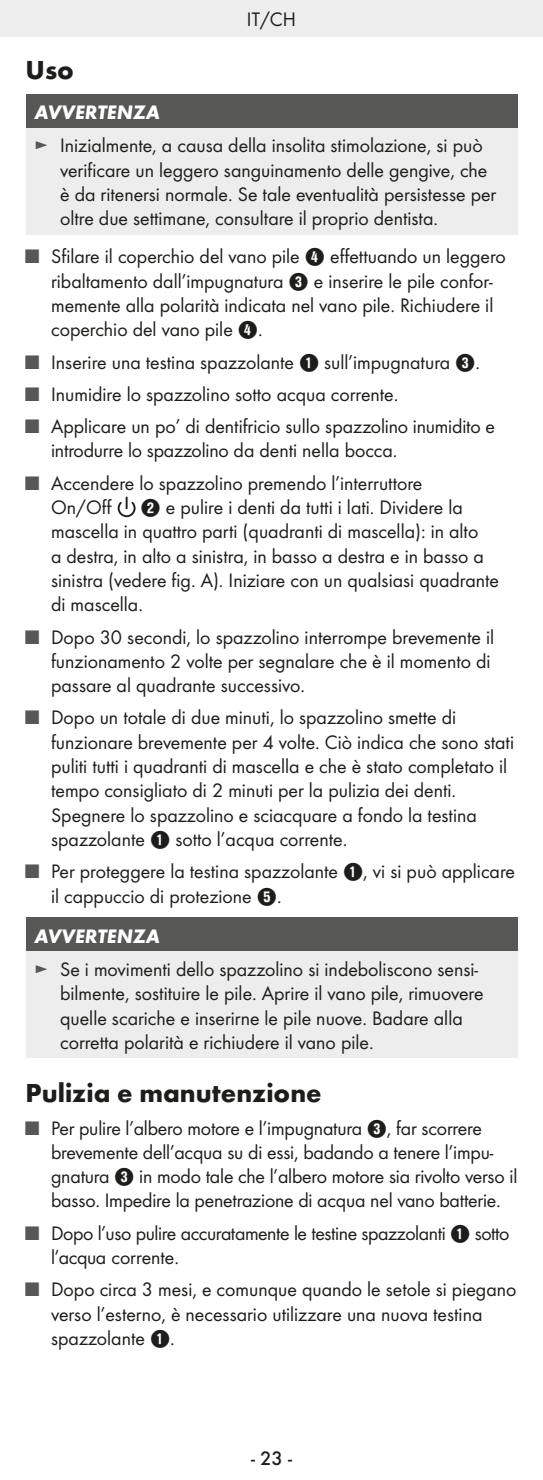
<style>
.page{position:relative;width:543px;height:1480px;background:#fff}
.page>*{position:absolute;margin:0;border:0;box-sizing:border-box;transform-origin:0 0}
.t1{font:700 27px "Futura";color:#1d1d1b}
.t2{font:20.25px/24.3px "Futura Boo";color:#1d1d1b}
.t3{font:20.25px/24.3px "Futura Boo";letter-spacing:-.02em;color:#1d1d1b}
.t4{font:italic 700 20.25px "Futura";color:#fff}
.t5{font:500 20.25px "Futura";color:#1d1d1b}
.s1{color:#575756}
.s2{font-family:"Hako PI Nummern"}
</style>
<div class="page">
<div style="left:0;top:0;width:542px;height:37px;background:#ededed"></div>
<div style="left:26px;top:94px;width:491px;height:34px;background:#575756"></div>
<div style="left:26px;top:128px;width:491px;height:106px;background:#ededed"></div>
<svg style="left:118px;top:496px;width:17px;height:21px"></svg>
<div style="left:26px;top:918px;width:491px;height:34px;background:#575756"></div>
<div style="left:26px;top:952px;width:491px;height:106px;background:#ededed"></div>
<p class="t2" style="left:247px;top:8px;width:50px">IT/CH</p>
<h1 class="t1" style="left:26px;top:58px;width:50px">Uso</h1>
<p class="t4" style="left:35px;top:106px;width:127px">AVVERTENZA</p>
<p class="t2" style="left:60px;top:134px;width:437px;text-indent:-26px"><span class="s1">►</span> Inizialmente, a causa della insolita stimolazione, si può verificare un leggero sanguinamento delle gengive, che è da ritenersi normale. Se tale eventualità persistesse per oltre due settimane, consultare il proprio dentista.</p>
<p class="t2" style="left:51px;top:245px;width:456px;text-indent:-26px"><span class="s1">■</span> Sfilare il coperchio del vano pile <span class="s2">4</span> effettuando un leggero ribaltamento dall’impugnatura <span class="s2">3</span> e inserire le pile confor&shy;memente alla polarità indicata nel vano pile. Richiudere il coperchio del vano pile <span class="s2">4</span>.</p>
<p class="t2" style="left:26px;top:351px;width:455px"><span class="s1">■</span> Inserire una testina spazzolante <span class="s2">1</span> sull’impugnatura <span class="s2">3</span>.</p>
<p class="t2" style="left:26px;top:383px;width:374px"><span class="s1">■</span> Inumidire lo spazzolino sotto acqua corrente.</p>
<p class="t2" style="left:51px;top:415px;width:445px;text-indent:-26px"><span class="s1">■</span> Applicare un po’ di dentifricio sullo spazzolino inumidito e introdurre lo spazzolino da denti nella bocca.</p>
<p class="t2" style="left:51px;top:472px;width:372px;text-indent:-26px"><span class="s1">■</span> Accendere lo spazzolino premendo l’interruttore<br>On/Off</p>
<p class="t2" style="left:51px;top:496px;width:449px;text-indent:89px"><span class="s2">2</span> e pulire i denti da tutti i lati. Dividere la mascella in quattro parti (quadranti di mascella): in alto<br>a destra, in alto a sinistra, in basso a destra e in basso a sinistra (vedere fig. A). Iniziare con un qualsiasi quadrante di mascella.</p>
<p class="t2" style="left:51px;top:625px;width:444px;text-indent:-26px"><span class="s1">■</span> Dopo 30 secondi, lo spazzolino interrompe brevemente il funzionamento 2 volte per segnalare che è il momento di passare al quadrante successivo.</p>
<p class="t2" style="left:51px;top:706px;width:464px;text-indent:-26px"><span class="s1">■</span> Dopo un totale di due minuti, lo spazzolino smette di funzionare brevemente per 4 volte. Ciò indica che sono stati puliti tutti i quadranti di mascella e che è stato completato il tempo consigliato di 2 minuti per la pulizia dei denti.<br>Spegnere lo spazzolino e sciacquare a fondo la testina spazzolante <span class="s2">1</span> sotto l’acqua corrente.</p>
<p class="t2" style="left:51px;top:860px;width:465px;text-indent:-26px"><span class="s1">■</span> Per proteggere la testina spazzolante <span class="s2">1</span>, vi si può applicare il cappuccio di protezione <span class="s2">5</span>.</p>
<p class="t4" style="left:35px;top:929px;width:127px">AVVERTENZA</p>
<p class="t2" style="left:60px;top:958px;width:424px;text-indent:-26px"><span class="s1">►</span> Se i movimenti dello spazzolino si indeboliscono sensi&shy;bilmente, sostituire le pile. Aprire il vano pile, rimuovere quelle scariche e inserirne le pile nuove. Badare alla corretta polarità e richiudere il vano pile.</p>
<h1 class="t1" style="left:26px;top:1082px;width:297px">Pulizia e manutenzione</h1>
<p class="t2" style="left:51px;top:1116px;width:467px;text-indent:-26px"><span class="s1">■</span> Per pulire l’albero motore e l’impugnatura <span class="s2">3</span>, far scorrere brevemente dell’acqua su di essi, badando a tenere l’impu&shy;gnatura <span class="s2">3</span> in modo tale che l’albero motore sia rivolto verso il basso. Impedire la penetrazione di acqua nel vano batterie.</p>
<p class="t3" style="left:51px;top:1222px;width:459px;text-indent:-26px"><span class="s1">■</span> Dopo l’uso pulire accuratamente le testine spazzolanti <span class="s2">1</span> sotto l’acqua corrente.</p>
<p class="t2" style="left:51px;top:1278px;width:466px;text-indent:-26px"><span class="s1">■</span> Dopo circa 3 mesi, e comunque quando le setole si piegano verso l’esterno, è necessario utilizzare una nuova testina spazzolante <span class="s2">1</span>.</p>
<p class="t5" style="left:251px;top:1446px;width:42px">- 23 -</p>
</div>
